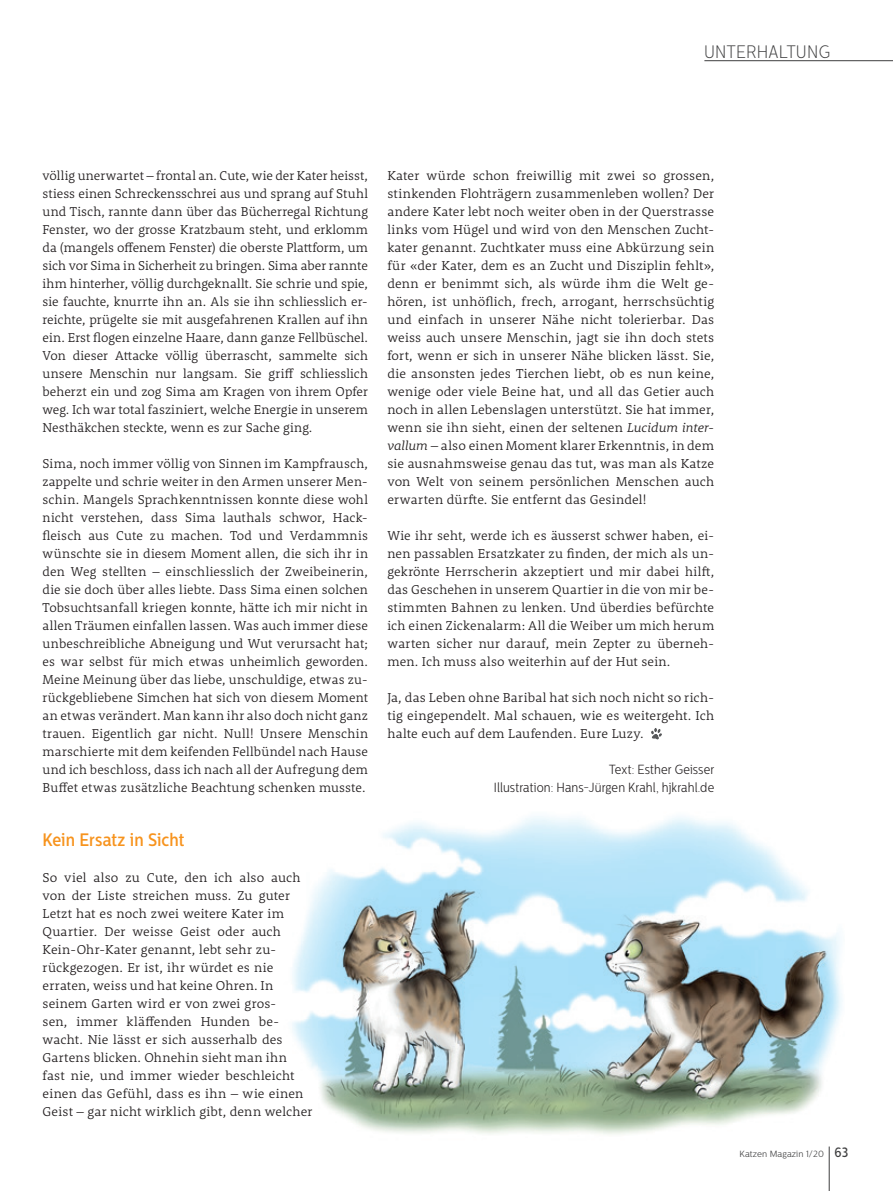
<style>
.page{position:relative;width:893px;height:1191px;background:#fff}
.page>*{position:absolute;margin:0;border:0;box-sizing:border-box;transform-origin:0 0}
.t1{font:500 18px "Centrale Sans Cnd";color:#f7931d}
.t2{font:200 18px "Centrale Sans Cnd";letter-spacing:.02em;color:#3e3e3f}
.t3{font:300 13.2px/18px "Rooney Pro";letter-spacing:.01em;color:#231f20;text-align:justify}
.t4{font:300 13.2px/18px "Centrale Sans Cnd";letter-spacing:.01em;color:#231f20;text-align:right}
.t5{font:300 9px "Centrale Sans Cnd";letter-spacing:.01em;color:#3e3e3f;scale:1.1 1}
.s1{font-style:italic}
.s2{font-weight:500;font-size:13.5px}
</style>
<div class="page">
<img style="left:292px;top:816px;width:551px;height:349px">
<hr style="left:704px;top:60px;width:189px;height:1px;background:#3e3e3f">
<hr style="left:829px;top:1146px;width:1px;height:45px;background:#3e3e3f">
<div style="left:651px;top:727px;width:12px;height:12px;background:#231f20;opacity:.15"></div>
<h1 class="t2" style="left:704px;top:41px;width:128px">UNTERHALTUNG</h1>
<p class="t3" style="left:43px;top:166px;width:327px">völlig unerwartet – frontal an. Cute, wie der Kater heisst, stiess einen Schreckensschrei aus und sprang auf Stuhl und Tisch, rannte dann über das Bücherregal Richtung Fenster, wo der grosse Kratzbaum steht, und erklomm da (mangels offenem Fenster) die oberste Plattform, um sich vor Sima in Sicherheit zu bringen. Sima aber rannte ihm hinterher, völlig durchgeknallt. Sie schrie und spie, sie fauchte, knurrte ihn an. Als sie ihn schliesslich er&shy;reichte, prügelte sie mit ausgefahrenen Krallen auf ihn ein. Erst flogen einzelne Haare, dann ganze Fellbüschel.<br>Von dieser Attacke völlig überrascht, sammelte sich unsere Menschin nur langsam. Sie griff schliesslich beherzt ein und zog Sima am Kragen von ihrem Opfer weg. Ich war total fasziniert, welche Energie in unserem Nesthäkchen steckte, wenn es zur Sache ging.</p>
<p class="t3" style="left:43px;top:454px;width:327px">Sima, noch immer völlig von Sinnen im Kampfrausch, zappelte und schrie weiter in den Armen unserer Men&shy;schin. Mangels Sprachkenntnissen konnte diese wohl nicht verstehen, dass Sima lauthals schwor, Hack&shy;fleisch aus Cute zu machen. Tod und Verdammnis wünschte sie in diesem Moment allen, die sich ihr in den Weg stellten – einschliesslich der Zweibeinerin, die sie doch über alles liebte. Dass Sima einen solchen Tobsuchtsanfall kriegen konnte, hätte ich mir nicht in allen Träumen einfallen lassen. Was auch immer diese unbeschreibliche Abneigung und Wut verursacht hat; es war selbst für mich etwas unheimlich geworden.<br>Meine Meinung über das liebe, unschuldige, etwas zu&shy;rückgebliebene Simchen hat sich von diesem Moment an etwas verändert. Man kann ihr also doch nicht ganz trauen. Eigentlich gar nicht. Null! Unsere Menschin marschierte mit dem keifenden Fellbündel nach Hause und ich beschloss, dass ich nach all der Aufregung dem Buffet etwas zusätzliche Beachtung schenken musste.</p>
<h1 class="t1" style="left:43px;top:829px;width:143px">Kein Ersatz in Sicht</h1>
<p class="t3" style="left:43px;top:868px;width:271px;text-align:left">So viel also zu Cute, den ich also auch von der Liste streichen muss. Zu guter Letzt hat es noch zwei weitere Kater im Quartier. Der weisse Geist oder auch Kein-Ohr-Kater genannt, lebt sehr zu&shy;rückgezogen. Er ist, ihr würdet es nie erraten, weiss und hat keine Ohren. In seinem Garten wird er von zwei gros-<br>sen, immer kläffenden Hunden be&shy;wacht. Nie lässt er sich ausserhalb des Gartens blicken. Ohnehin sieht man ihn fast nie, und immer wieder beschleicht einen das Gefühl, dass es ihn – wie einen Geist – gar nicht wirklich gibt, denn welcher</p>
<p class="t3" style="left:387px;top:166px;width:328px">Kater würde schon freiwillig mit zwei so grossen, stinkenden Flohträgern zusammenleben wollen? Der andere Kater lebt noch weiter oben in der Querstrasse links vom Hügel und wird von den Menschen Zucht&shy;kater genannt. Zuchtkater muss eine Abkürzung sein für «der Kater, dem es an Zucht und Disziplin fehlt», denn er benimmt sich, als würde ihm die Welt ge&shy;hören, ist unhöflich, frech, arrogant, herrschsüchtig und einfach in unserer Nähe nicht tolerierbar. Das weiss auch unsere Menschin, jagt sie ihn doch stets fort, wenn er sich in unserer Nähe blicken lässt. Sie, die ansonsten jedes Tierchen liebt, ob es nun keine, wenige oder viele Beine hat, und all das Getier auch noch in allen Lebenslagen unterstützt. Sie hat immer, wenn sie ihn sieht, einen der seltenen <span class="s1">Lucidum inter&shy;vallum</span> – also einen Moment klarer Erkenntnis, in dem sie ausnahmsweise genau das tut, was man als Katze von Welt von seinem persönlichen Menschen auch erwarten dürfte. Sie entfernt das Gesindel!</p>
<p class="t3" style="left:387px;top:526px;width:328px">Wie ihr seht, werde ich es äusserst schwer haben, ei&shy;nen passablen Ersatzkater zu finden, der mich als un&shy;gekrönte Herrscherin akzeptiert und mir dabei hilft, das Geschehen in unserem Quartier in die von mir be&shy;stimmten Bahnen zu lenken. Und überdies befürchte ich einen Zickenalarm: All die Weiber um mich herum warten sicher nur darauf, mein Zepter zu überneh&shy;men. Ich muss also weiterhin auf der Hut sein.</p>
<p class="t3" style="left:387px;top:688px;width:328px">Ja, das Leben ohne Baribal hat sich noch nicht so rich&shy;tig eingependelt. Mal schauen, wie es weitergeht. Ich halte euch auf dem Laufenden. Eure Luzy.</p>
<p class="t4" style="left:494px;top:760px;width:222px">Text: Esther Geisser<br>Illustration: Hans-Jürgen Krahl, hjkrahl.de</p>
<p class="t5" style="left:740px;top:1148px;width:100px">Katzen Magazin 1/20 <span class="s2">63</span></p>
</div>
